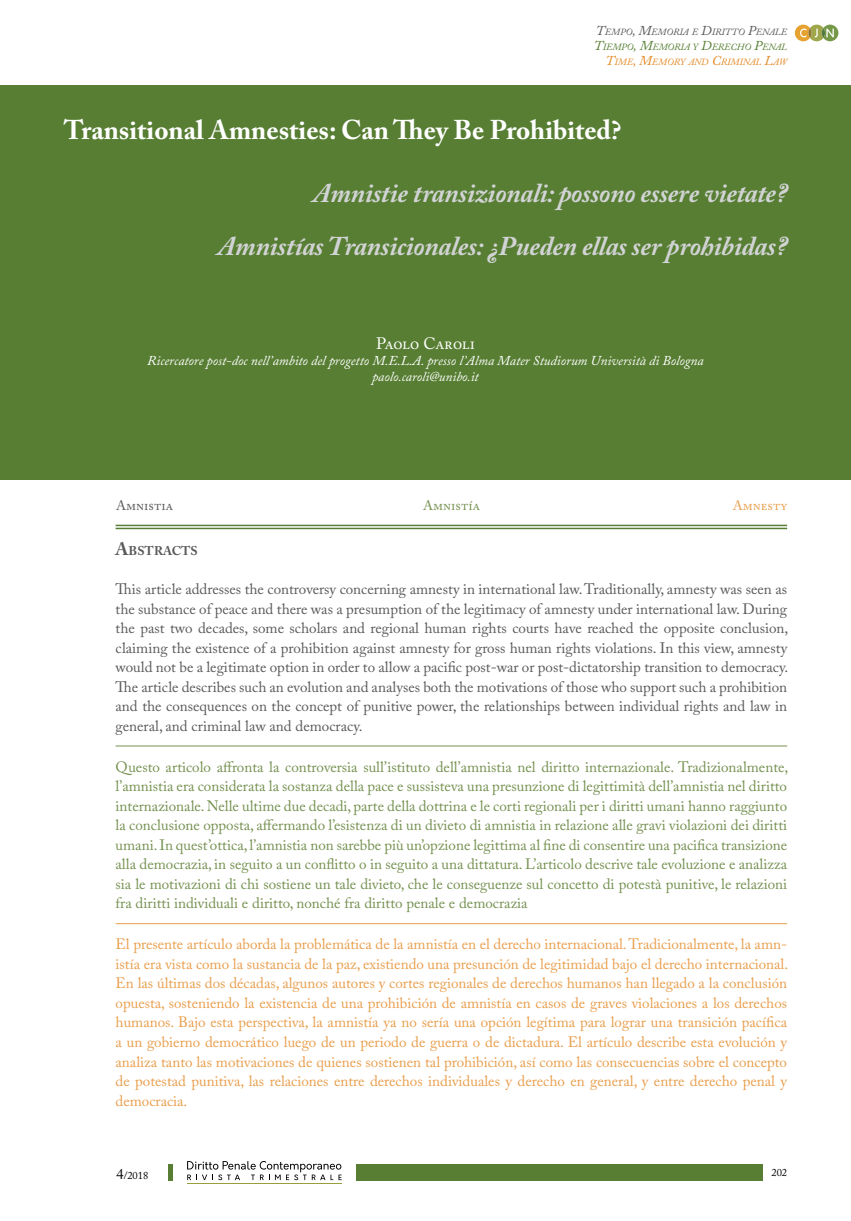
<style>
.page{position:relative;width:851px;height:1221px;background:#fff}
.page>*{position:absolute;margin:0;border:0;box-sizing:border-box;transform-origin:0 0}
.t1{font:italic 700 27px/53.1px "Adobe Caslon Pro";letter-spacing:-.01em;color:#d1d3d4;text-align:right}
.t2{font:700 27px "Adobe Caslon Pro";color:#fff}
.t3{font:16.5px "Adobe Caslon Pro";letter-spacing:-.015em;color:#fff}
.t4{font:15px/19.5px "Adobe Caslon Pro";color:#74904f;text-align:justify}
.t5{font:15px/19.5px "Adobe Caslon Pro";color:#e99e4c;text-align:justify}
.t6{font:15px/19.5px "Adobe Caslon Pro";letter-spacing:.005em;color:#58595b;text-align:justify}
.t7{font:italic 13.5px/16.2px "Adobe Caslon Pro";color:#fff;text-align:center}
.t8{font:13.5px "Adobe Caslon Pro";color:#58595b}
.t9{font:13.5px "Adobe Caslon Pro";color:#74904f}
.t10{font:13.5px "Adobe Caslon Pro";color:#e99e4c}
.t11{font:700 12.6px "Adobe Caslon Pro";color:#58595b}
.t12{font:10.5px "Adobe Caslon Pro";color:#000}
.t13{font:italic 9.45px/15px "Adobe Caslon Pro";color:#58595b;text-align:right}
.s1{font-size:13.5px}
.s2{font-size:13.5px;color:#577e33}
.s3{color:#577e33}
.s4{font-size:13.5px;color:#e38a26}
.s5{color:#e38a26}
.s6{font-size:18px}
.s7{font-size:15px}
</style>
<div class="page">
<div style="left:168px;top:1164px;width:5px;height:17px;background:#577e33"></div>
<div style="left:356px;top:1164px;width:407px;height:17px;background:#577e33"></div>
<svg style="left:187px;top:1161px;width:154px;height:19px"></svg>
<hr style="left:187px;top:1183px;width:154px;height:1px;background:#969f3c">
<div style="left:0;top:85px;width:850px;height:394px;background:#577e33"></div>
<hr style="left:116px;top:745px;width:671px;height:1px;background:#74904f">
<hr style="left:116px;top:923px;width:671px;height:1px;background:#e99e4c">
<hr style="left:116px;top:527px;width:671px;height:2px;background:#577e33">
<hr style="left:116px;top:524px;width:671px;height:2px;background:#577e33">
<svg style="left:794px;top:25px;width:44px;height:16px"></svg>
<p class="t13" style="left:593px;top:24px;width:195px"><span class="s1">T</span>EMPO<span class="s1">, M</span>EMORIA E <span class="s1">D</span>IRITTO <span class="s1">P</span>ENALE<br><span class="s2">T</span><span class="s3">IEMPO</span><span class="s2">, M</span><span class="s3">EMORIA Y</span> <span class="s2">D</span><span class="s3">ERECHO</span> <span class="s2">P</span><span class="s3">ENAL<br></span><span class="s4">T</span><span class="s5">IME</span><span class="s4">, M</span><span class="s5">EMORY AND</span> <span class="s4">C</span><span class="s5">RIMINAL</span> <span class="s4">L</span><span class="s5">AW</span></p>
<h1 class="t2" style="left:64px;top:114px;width:559px">Transitional Amnesties: Can They Be Prohibited?</h1>
<h1 class="t1" style="left:217px;top:166px;width:571px">Amnistie transizionali: possono essere vietate?<br>Amnistías Transicionales: ¿Pueden ellas ser prohibidas?</h1>
<p class="t3" style="left:376px;top:333px;width:100px">Paolo Caroli</p>
<p class="t7" style="left:147px;top:352px;width:558px">Ricercatore post-doc nell’ambito del progetto M.E.L.A. presso l’Alma Mater Studiorum Università di Bologna paolo.caroli@unibo.it</p>
<p class="t8" style="left:116px;top:497px;width:58px">Amnistia</p>
<p class="t9" style="left:423px;top:497px;width:58px">Amnistía</p>
<p class="t10" style="left:732px;top:497px;width:56px">Amnesty</p>
<p class="t11" style="left:116px;top:543px;width:84px"><span class="s6">A</span>BSTRACTS</p>
<p class="t6" style="left:116px;top:579px;width:674px">This article addresses the controversy concerning amnesty in international law. Traditionally, amnesty was seen as the substance of peace and there was a presumption of the legitimacy of amnesty under international law. During the past two decades, some scholars and regional human rights courts have reached the opposite conclusion, claiming the existence of a prohibition against amnesty for gross human rights violations. In this view, amnesty would not be a legitimate option in order to allow a pacific post-war or post-dictatorship transition to democracy.<br>The article describes such an evolution and analyses both the motivations of those who support such a prohibition and the consequences on the concept of punitive power, the relationships between individual rights and law in general, and criminal law and democracy.</p>
<p class="t4" style="left:116px;top:756px;width:674px">Questo articolo affronta la controversia sull’istituto dell’amnistia nel diritto internazionale. Tradizionalmente, l’amnistia era considerata la sostanza della pace e sussisteva una presunzione di legittimità dell’amnistia nel diritto internazionale. Nelle ultime due decadi, parte della dottrina e le corti regionali per i diritti umani hanno raggiunto la conclusione opposta, affermando l’esistenza di un divieto di amnistia in relazione alle gravi violazioni dei diritti umani. In quest’ottica, l’amnistia non sarebbe più un’opzione legittima al fine di consentire una pacifica transizione alla democrazia, in seguito a un conflitto o in seguito a una dittatura. L’articolo descrive tale evoluzione e analizza sia le motivazioni di chi sostiene un tale divieto, che le conseguenze sul concetto di potestà punitive, le relazioni fra diritti individuali e diritto, nonché fra diritto penale e democrazia</p>
<p class="t5" style="left:116px;top:934px;width:674px">El presente artículo aborda la problemática de la amnistía en el derecho internacional. Tradicionalmente, la amn&shy;istía era vista como la sustancia de la paz, existiendo una presunción de legitimidad bajo el derecho internacional.<br>En las últimas dos décadas, algunos autores y cortes regionales de derechos humanos han llegado a la conclusión opuesta, sosteniendo la existencia de una prohibición de amnistía en casos de graves violaciones a los derechos humanos. Bajo esta perspectiva, la amnistía ya no sería una opción legítima para lograr una transición pacífica a un gobierno democrático luego de un periodo de guerra o de dictadura. El artículo describe esta evolución y analiza tanto las motivaciones de quienes sostienen tal prohibición, así como las consecuencias sobre el concepto de potestad punitiva, las relaciones entre derechos individuales y derecho en general, y entre derecho penal y democracia.</p>
<p class="t12" style="left:116px;top:1168px;width:34px"><span class="s7">4</span>/2018</p>
<p class="t12" style="left:771px;top:1165px;width:17px">202</p>
</div>
